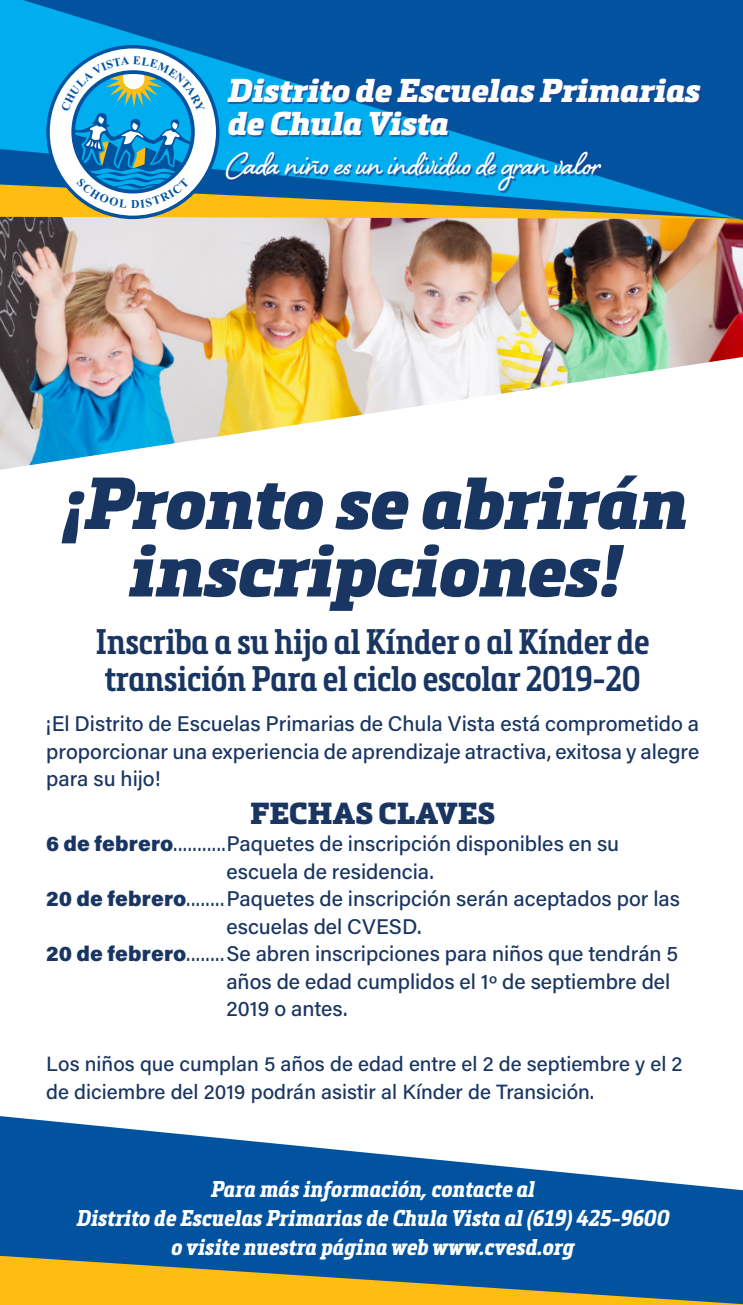
<style>
.page{position:relative;width:743px;height:1305px;background:#fff}
.page>*{position:absolute;margin:0;border:0;box-sizing:border-box;transform-origin:0 0}
.t1{font:italic 900 72.25px/67.5px "Metronic Slab Pro";letter-spacing:-.01em;color:#193561;text-align:center}
.t2{font:700 40px "Shelby";letter-spacing:-.01em;color:#fff}
.t3{font:600 35px/37.5px "Metronic Slab Narrow";letter-spacing:-.01em;color:#193561}
.t4{font:italic 900 32.5px/32.5px "Metronic Slab Pro";letter-spacing:-.01em;color:#fff}
.t5{font:900 30px "Metronic Slab Pro";color:#193561}
.t6{font:italic 700 22.5px/29px "Metronic Slab Narrow";color:#fff;text-align:center}
.t7{font:500 21.25px/27.5px "Acumin Pro";color:#193561;text-align:justify}
.t8{font:500 20.5px/27.5px "Acumin Pro";color:#193561}
.s1{font-weight:900}
.s2{font-weight:400}
</style>
<div class="page">
<img style="left:0;top:219px;width:742px;height:251px">
<svg style="left:23px;top:0;width:719px;height:220px;background:#0660a9"></svg>
<svg style="left:0;top:1116px;width:742px;height:140px;fill:#0153a0"></svg>
<svg style="left:0;top:1256px;width:742px;height:49px;background:#818957"></svg>
<svg style="left:0;top:56px;width:742px;height:163px;background:#2f85b2"></svg>
<p class="t4" style="left:226px;top:75px;width:474px">Distrito de Escuelas Primarias de Chula Vista</p>
<p class="t2" style="left:226px;top:137px;width:376px">Cada niño es un individuo de gran valor</p>
<p class="t1" style="left:60px;top:470px;width:626px">¡Pronto se abrirán inscripciones!</p>
<p class="t3" style="left:96px;top:623px;width:555px">Inscriba a su hijo al Kínder o al Kínder de transición Para el ciclo escolar 2019-20</p>
<p class="t7" style="left:46px;top:709px;width:654px">¡El Distrito de Escuelas Primarias de Chula Vista está comprometido a proporcionar una experiencia de aprendizaje atractiva, exitosa y alegre para su hijo!</p>
<p class="t5" style="left:250px;top:796px;width:247px">FECHAS CLAVES</p>
<p class="t7" style="left:46px;top:829px;width:574px"><span class="s1">6 de febrero</span><span class="s2">...........</span>Paquetes de inscripción disponibles en su</p>
<p class="t7" style="left:226px;top:857px;width:209px">escuela de residencia.</p>
<p class="t7" style="left:46px;top:884px;width:635px"><span class="s1">20 de febrero</span><span class="s2">........</span>Paquetes de inscripción serán aceptados por las</p>
<p class="t7" style="left:226px;top:912px;width:197px">escuelas del CVESD.</p>
<p class="t7" style="left:226px;top:939px;width:453px;text-align:left;text-indent:-180px"><span class="s1">20 de febrero</span><span class="s2">........</span>Se abren inscripciones para niños que tendrán 5 años de edad cumplidos el 1º de septiembre del<br>2019 o antes.</p>
<p class="t8" style="left:46px;top:1050px;width:637px">Los niños que cumplan 5 años de edad entre el 2 de septiembre y el 2 de diciembre del 2019 podrán asistir al Kínder de Transición.</p>
<p class="t6" style="left:76px;top:1175px;width:594px">Para más información, contacte al<br>Distrito de Escuelas Primarias de Chula Vista al (619) 425-9600 o visite nuestra página web www.cvesd.org</p>
</div>
